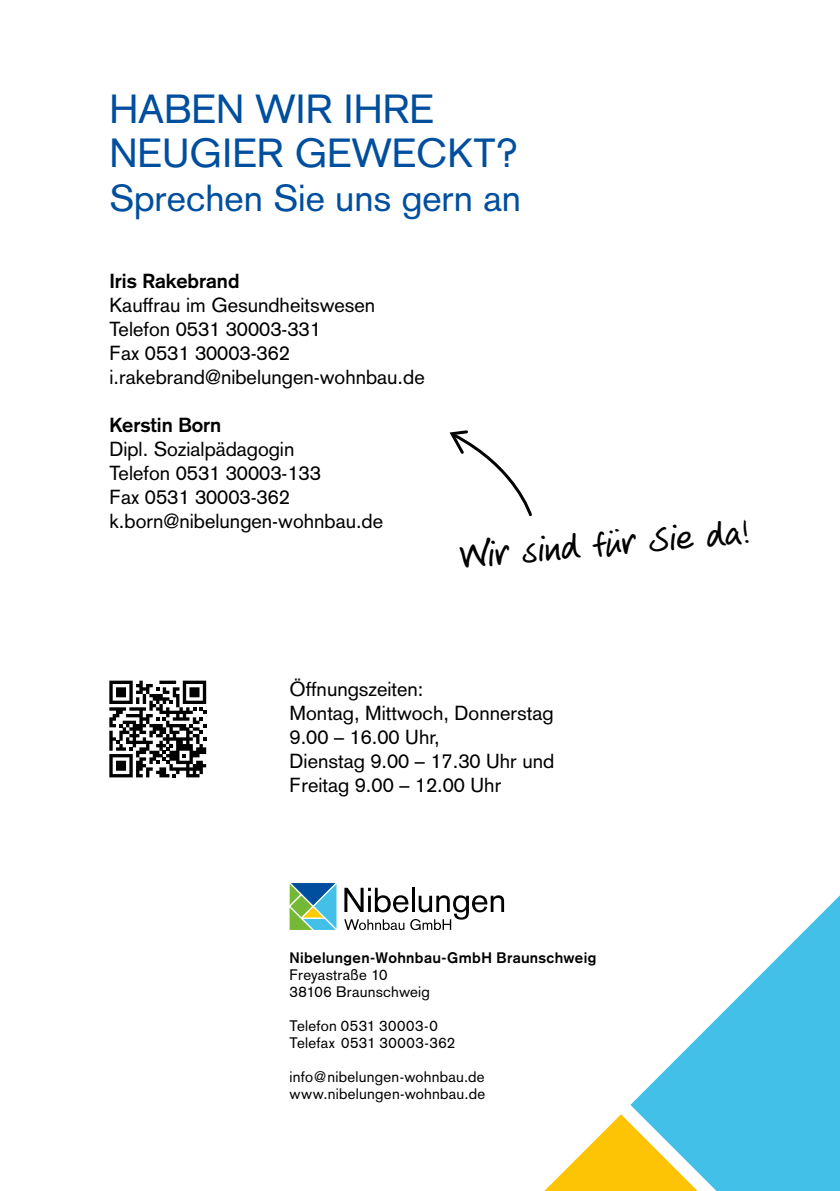
<style>
.page{position:relative;width:840px;height:1191px;background:#fff}
.page>*{position:absolute;margin:0;border:0;box-sizing:border-box;transform-origin:0 0}
.t1{font:40px/44px "Akzidenz Grotesk";color:#004e9e}
.t2{font:37px "Akzidenz Grotesk";color:#004e9e}
.t3{font:36px "Veneto Handwriting";color:#000}
.t4{font:20px/24px "Akzidenz Grotesk";color:#000}
.t5{font:700 20px "Akzidenz Grotesk";color:#000}
.t6{font:15px/17px "Akzidenz Grotesk";letter-spacing:.015em;color:#000}
.t7{font:700 15px "Akzidenz Grotesk";letter-spacing:.025em;color:#000}
</style>
<div class="page">
<svg style="left:344px;top:887px;width:160px;height:43px"></svg>
<svg style="left:289px;top:883px;width:47px;height:47px;background:#62ac9e"></svg>
<svg style="left:109px;top:680px;width:97px;height:97px"></svg>
<svg style="left:630px;top:896px;width:209px;height:295px;fill:#42c0e8"></svg>
<svg style="left:544px;top:1114px;width:153px;height:77px"></svg>
<svg style="left:449px;top:430px;width:83px;height:87px"></svg>
<h1 class="t1" style="left:109px;top:87px;width:410px">HABEN WIR IHRE<br>NEUGIER GEWECKT?</h1>
<h2 class="t2" style="left:109px;top:177px;width:413px">Sprechen Sie uns gern an</h2>
<p class="t5" style="left:109px;top:269px;width:132px">Iris Rakebrand</p>
<p class="t4" style="left:109px;top:293px;width:317px">Kauffrau im Gesundheitswesen<br>Telefon 0531 30003-331<br>Fax 0531 30003-362 i.rakebrand@nibelungen-wohnbau.de</p>
<p class="t5" style="left:109px;top:413px;width:113px">Kerstin Born</p>
<p class="t4" style="left:109px;top:437px;width:275px">Dipl. Sozialpädagogin<br>Telefon 0531 30003-133<br>Fax 0531 30003-362 k.born@nibelungen-wohnbau.de</p>
<h3 class="t3" style="left:458px;top:537px;width:291px;rotate:-5deg">Wir sind für Sie da!</h3>
<p class="t4" style="left:289px;top:677px;width:266px">Öffnungszeiten:<br>Montag, Mittwoch, Donnerstag<br>9.00 – 16.00 Uhr,<br>Dienstag 9.00 – 17.30 Uhr und<br>Freitag 9.00 – 12.00 Uhr</p>
<p class="t7" style="left:289px;top:948px;width:308px">Nibelungen-Wohnbau-GmbH Braunschweig</p>
<p class="t6" style="left:289px;top:965px;width:142px">Freyastraße 10<br>38106 Braunschweig</p>
<p class="t6" style="left:289px;top:1016px;width:167px">Telefon 0531 30003-0<br>Telefax 0531 30003-362</p>
<p class="t6" style="left:289px;top:1067px;width:197px">info@nibelungen-wohnbau.de www.nibelungen-wohnbau.de</p>
</div>
